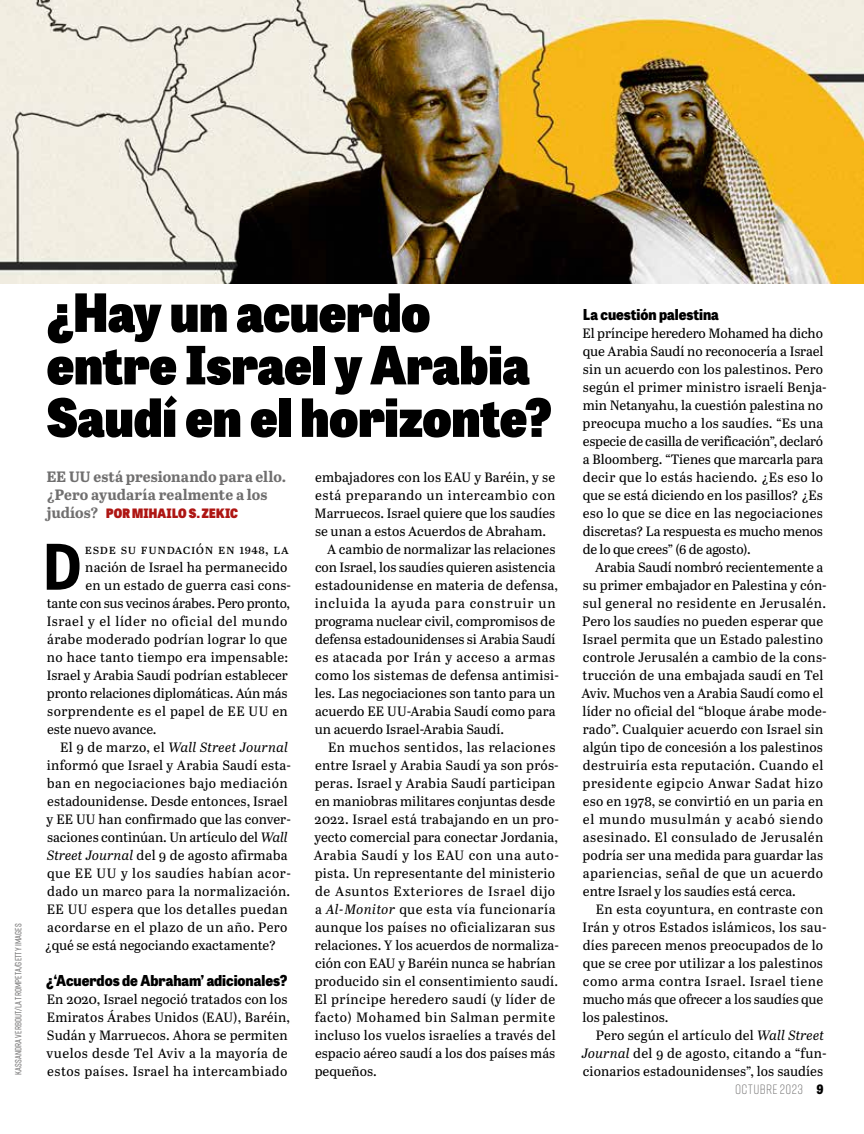
<style>
.page{position:relative;width:864px;height:1134px;background:#fff}
.page>*{position:absolute;margin:0;border:0;box-sizing:border-box;transform-origin:0 0}
.t1{font:700 62.55px "Tablet Gothic Narrow";color:#000}
.t2{font:800 52.5px/52.5px "Tablet Gothic Narrow";color:#000}
.t3{font:700 15px/18px "Abril Text";letter-spacing:.005em;color:#706f6f}
.t4{font:800 15px "Tablet Gothic Narrow";color:#000}
.t5{font:13.5px/18px "Abril Text";letter-spacing:.005em;color:#000}
.t6{font:13.5px/18px "Abril Text";letter-spacing:.025em;color:#000}
.t7{font:italic 13.5px "Abril Text";color:#000}
.t8{font:13.5px "Abril Text";letter-spacing:.045em;color:#000}
.t9{font:300 13.5px "Rift Soft";letter-spacing:.025em;color:#706f6f}
.t10{font:800 12.9px "Tablet Gothic Narrow";letter-spacing:.015em;color:#ae1613}
.t11{font:500 9px "Rift Soft";letter-spacing:.01em;color:#706f6f}
.s1{font-family:"Abril Text";font-weight:700;font-size:15px;color:#706f6f}
.s2{font-style:italic}
.s3{font-style:normal}
.s4{font-family:"Tablet Gothic Narrow";font-weight:800;font-size:12.9px;color:#000}
</style>
<div class="page">
<img style="left:0;top:0;width:864px;height:284px">
<p class="t11" style="left:12px;top:1075px;width:152px;rotate:-90deg">KASSANDRA VERBOUT/LA TROMPETA/GETTY IMAGES</p>
<h2 class="t2" style="left:47px;top:284px;width:507px">¿Hay un acuerdo entre Israel y Arabia<br>Saudí en el horizonte?</h2>
<p class="t3" style="left:47px;top:467px;width:241px">EE UU está presionando para ello. ¿Pero ayudaría realmente a los</p>
<p class="t10" style="left:47px;top:503px;width:193px"><span class="s1">judíos?</span> POR MIHAILO S. ZEKIC</p>
<p class="t5" style="left:315px;top:467px;width:242px">embajadores con los EAU y Baréin, y se</p>
<p class="t5" style="left:315px;top:485px;width:242px">está preparando un intercambio con</p>
<p class="t5" style="left:315px;top:503px;width:242px">Marruecos. Israel quiere que los saudíes</p>
<p class="t5" style="left:315px;top:521px;width:233px">se unan a estos Acuerdos de Abraham.</p>
<p class="t5" style="left:327px;top:539px;width:230px">A cambio de normalizar las relaciones</p>
<p class="t5" style="left:315px;top:557px;width:242px">con Israel, los saudíes quieren asistencia</p>
<p class="t5" style="left:315px;top:575px;width:245px">estadounidense en materia de defensa,</p>
<p class="t5" style="left:315px;top:593px;width:242px">incluida la ayuda para construir un</p>
<p class="t5" style="left:315px;top:611px;width:242px">programa nuclear civil, compromisos de</p>
<p class="t5" style="left:315px;top:629px;width:242px">defensa estadounidenses si Arabia Saudí</p>
<p class="t5" style="left:315px;top:647px;width:242px">es atacada por Irán y acceso a armas</p>
<p class="t5" style="left:315px;top:665px;width:245px">como los sistemas de defensa antimisi-</p>
<p class="t5" style="left:315px;top:683px;width:242px">les. Las negociaciones son tanto para un</p>
<p class="t5" style="left:315px;top:701px;width:242px">acuerdo EE UU-Arabia Saudí como para</p>
<p class="t5" style="left:315px;top:719px;width:191px">un acuerdo Israel-Arabia Saudí.</p>
<p class="t5" style="left:328px;top:737px;width:229px">En muchos sentidos, las relaciones</p>
<p class="t5" style="left:315px;top:755px;width:245px">entre Israel y Arabia Saudí ya son prós-</p>
<p class="t5" style="left:315px;top:773px;width:242px">peras. Israel y Arabia Saudí participan</p>
<p class="t5" style="left:315px;top:791px;width:242px">en maniobras militares conjuntas desde</p>
<p class="t5" style="left:314px;top:809px;width:246px">2022. Israel está trabajando en un pro-</p>
<p class="t5" style="left:314px;top:827px;width:245px">yecto comercial para conectar Jordania,</p>
<p class="t5" style="left:314px;top:845px;width:247px">Arabia Saudí y los EAU con una auto-</p>
<p class="t5" style="left:315px;top:863px;width:242px">pista. Un representante del ministerio</p>
<p class="t5" style="left:315px;top:881px;width:242px">de Asuntos Exteriores de Israel dijo</p>
<p class="t5" style="left:315px;top:899px;width:242px">a <span class="s2">Al-Monitor</span> que esta vía funcionaría</p>
<p class="t5" style="left:315px;top:917px;width:242px">aunque los países no oficializaran sus</p>
<p class="t5" style="left:315px;top:935px;width:246px">relaciones. Y los acuerdos de normaliza-</p>
<p class="t5" style="left:315px;top:953px;width:242px">ción con EAU y Baréin nunca se habrían</p>
<p class="t5" style="left:315px;top:971px;width:245px">producido sin el consentimiento saudí.</p>
<p class="t5" style="left:315px;top:989px;width:242px">El príncipe heredero saudí (y líder de</p>
<p class="t5" style="left:315px;top:1007px;width:242px">facto) Mohamed bin Salman permite</p>
<p class="t5" style="left:315px;top:1025px;width:242px">incluso los vuelos israelíes a través del</p>
<p class="t5" style="left:315px;top:1043px;width:242px">espacio aéreo saudí a los dos países más</p>
<p class="t5" style="left:315px;top:1061px;width:64px">pequeños.</p>
<h1 class="t1" style="left:42px;top:523px;width:41px">D</h1>
<p class="t8" style="left:85px;top:539px;width:205px">esde su fundación en 1948, la</p>
<p class="t5" style="left:85px;top:557px;width:204px">nación de Israel ha permanecido</p>
<p class="t5" style="left:86px;top:575px;width:207px">en un estado de guerra casi cons-</p>
<p class="t5" style="left:47px;top:593px;width:245px">tante con sus vecinos árabes. Pero pronto,</p>
<p class="t5" style="left:47px;top:611px;width:242px">Israel y el líder no oficial del mundo</p>
<p class="t5" style="left:47px;top:629px;width:242px">árabe moderado podrían lograr lo que</p>
<p class="t5" style="left:47px;top:647px;width:243px">no hace tanto tiempo era impensable:</p>
<p class="t5" style="left:47px;top:665px;width:243px">Israel y Arabia Saudí podrían establecer</p>
<p class="t5" style="left:47px;top:683px;width:242px">pronto relaciones diplomáticas. Aún más</p>
<p class="t5" style="left:47px;top:701px;width:242px">sorprendente es el papel de EE UU en</p>
<p class="t5" style="left:47px;top:719px;width:111px">este nuevo avance.</p>
<p class="t7" style="left:60px;top:737px;width:229px"><span class="s3">El 9 de marzo, el</span> Wall Street Journal</p>
<p class="t5" style="left:47px;top:755px;width:246px">informó que Israel y Arabia Saudí esta-</p>
<p class="t5" style="left:47px;top:773px;width:242px">ban en negociaciones bajo mediación</p>
<p class="t5" style="left:47px;top:791px;width:242px">estadounidense. Desde entonces, Israel</p>
<p class="t5" style="left:47px;top:809px;width:246px">y EE UU han confirmado que las conver-</p>
<p class="t5" style="left:47px;top:827px;width:242px">saciones continúan. Un artículo del <span class="s2">Wall</span></p>
<p class="t5" style="left:47px;top:845px;width:242px"><span class="s2">Street Journal</span> del 9 de agosto afirmaba</p>
<p class="t5" style="left:47px;top:863px;width:245px">que EE UU y los saudíes habían acor-</p>
<p class="t5" style="left:47px;top:881px;width:245px">dado un marco para la normalización.</p>
<p class="t5" style="left:47px;top:899px;width:242px">EE UU espera que los detalles puedan</p>
<p class="t5" style="left:47px;top:917px;width:242px">acordarse en el plazo de un año. Pero</p>
<p class="t5" style="left:45px;top:935px;width:233px">¿qué se está negociando exactamente?</p>
<p class="t4" style="left:46px;top:969px;width:242px">¿‘Acuerdos de Abraham’ adicionales?</p>
<p class="t5" style="left:47px;top:989px;width:245px">En 2020, Israel negoció tratados con los Emiratos Árabes Unidos (EAU), Baréin, Sudán y Marruecos. Ahora se permiten vuelos desde Tel Aviv a la mayoría de estos países. Israel ha intercambiado</p>
<p class="t4" style="left:583px;top:303px;width:138px">La cuestión palestina</p>
<p class="t5" style="left:582px;top:323px;width:246px">El príncipe heredero Mohamed ha dicho que Arabia Saudí no reconocería a Israel sin un acuerdo con los palestinos. Pero según el primer ministro israelí Benja&shy;min Netanyahu, la cuestión palestina no preocupa mucho a los saudíes. “Es una especie de casilla de verificación”, declaró a Bloomberg. “Tienes que marcarla para decir que lo estás haciendo. ¿Es eso lo que se está diciendo en los pasillos? ¿Es eso lo que se dice en las negociaciones discretas? La respuesta es mucho menos de lo que crees” (6 de agosto).</p>
<p class="t5" style="left:582px;top:557px;width:247px;text-indent:13px">Arabia Saudí nombró recientemente a su primer embajador en Palestina y cón&shy;sul general no residente en Jerusalén.<br>Pero los saudíes no pueden esperar que Israel permita que un Estado palestino controle Jerusalén a cambio de la cons&shy;trucción de una embajada saudí en Tel Aviv. Muchos ven a Arabia Saudí como el líder no oficial del “bloque árabe mode&shy;rado”. Cualquier acuerdo con Israel sin algún tipo de concesión a los palestinos destruiría esta reputación. Cuando el presidente egipcio Anwar Sadat hizo eso en 1978, se convirtió en un paria en el mundo musulmán y acabó siendo asesinado. El consulado de Jerusalén podría ser una medida para guardar las apariencias, señal de que un acuerdo entre Israel y los saudíes está cerca.</p>
<p class="t6" style="left:582px;top:899px;width:246px;text-indent:14px">En esta coyuntura, en contraste con Irán y otros Estados islámicos, los sau&shy;díes parecen menos preocupados de lo que se cree por utilizar a los palestinos como arma contra Israel. Israel tiene mucho más que ofrecer a los saudíes que los palestinos.</p>
<p class="t5" style="left:582px;top:1025px;width:247px;text-align:right">Pero según el artículo del <span class="s2">Wall Street<br>Journal</span> del 9 de agosto, citando a “fun-</p>
<p class="t5" style="left:583px;top:1061px;width:242px">cionarios estadounidenses”, los saudíes</p>
<p class="t9" style="left:735px;top:1080px;width:90px">OCTUBRE 2023 <span class="s4">9</span></p>
</div>
